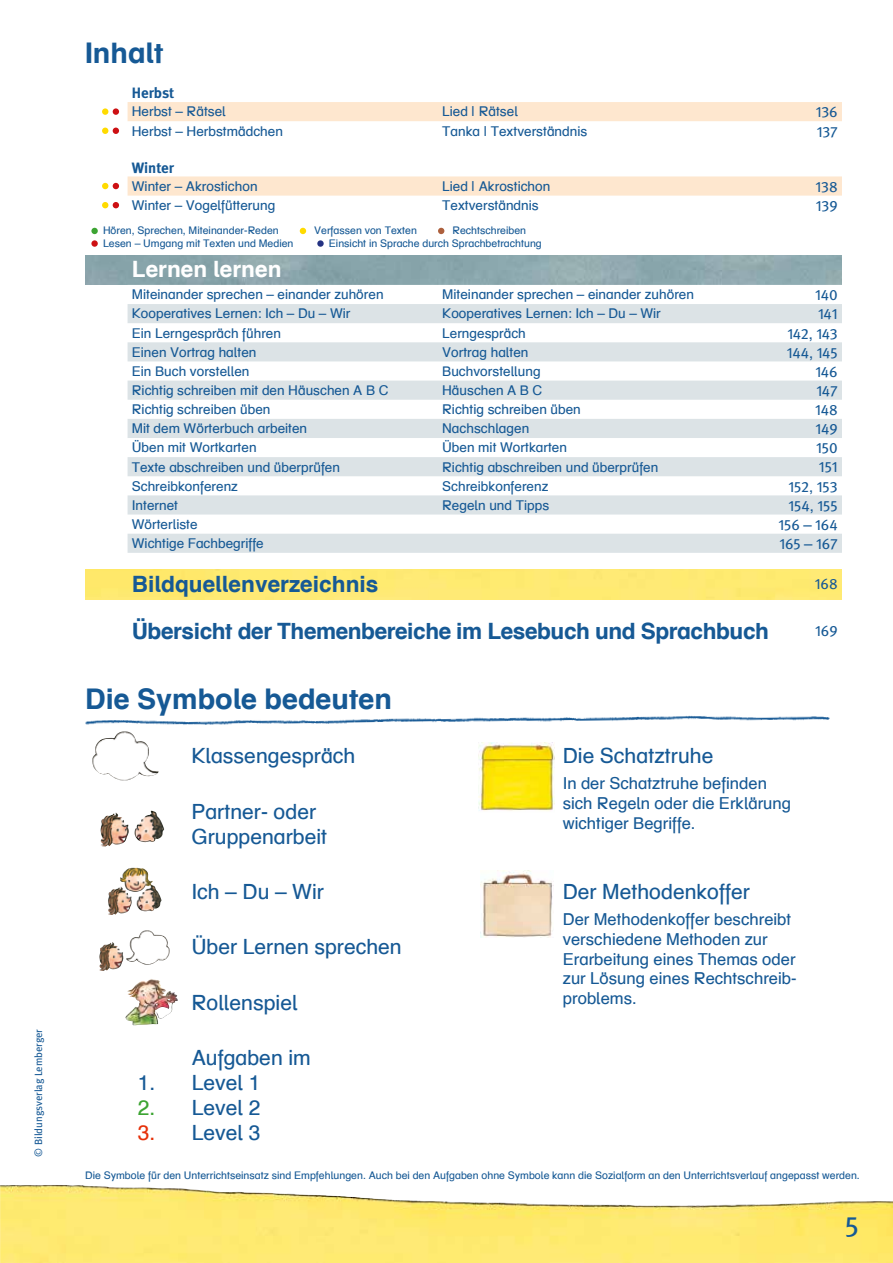
<style>
.page{position:relative;width:893px;height:1263px;background:#fff}
.page>*{position:absolute;margin:0;border:0;box-sizing:border-box;transform-origin:0 0}
.t1{font:28.5px "Schulbuch Nord OE Bold";color:#165995}
.t2{font:28.5px "Meta Book Expert";color:#165995}
.t3{font:22.5px "Schulbuch Nord OE Bold";letter-spacing:-.02em;color:#165995}
.t4{font:22.5px "Schulbuch Nord OE Bold";color:#165995}
.t5{font:22.5px "Schulbuch Nord OE Bold";color:#fff}
.t6{font:21px/25.2px "Schulbuch Nord OE Roman";color:#165995}
.t7{font:16.5px/19.8px "Schulbuch Nord OE Roman";color:#165995}
.t8{font:15px "Meta Book Expert";color:#165995}
.t9{font:700 15px "Meta";color:#165995}
.t10{font:13.5px "Schulbuch Nord OE Roman";color:#165995}
.t11{font:10.5px "Schulbuch Nord OE Roman";color:#165995}
.t12{font:10.5px "Meta";letter-spacing:-.005em;color:#165995}
.s1{font-family:"Schulbuch Nord OE Roman"}
.s2{color:#3ca432}
.s3{color:#e63009}
</style>
<div class="page">
<div style="left:85px;top:570px;width:757px;height:30px;background:#ffea70"></div>
<img style="left:0;top:1185px;width:893px;height:78px">
<img style="left:478px;top:742px;width:76px;height:69px">
<img style="left:480px;top:870px;width:74px;height:68px">
<svg style="left:128px;top:102px;width:714px;height:94px"></svg>
<div style="left:102px;top:108px;width:6px;height:7px;background:#ffdb00;border-radius:50%"></div>
<div style="left:113px;top:108px;width:6px;height:7px;background:#cd1013;border-radius:50%"></div>
<svg style="left:102px;top:128px;width:17px;height:6px"></svg>
<svg style="left:102px;top:183px;width:17px;height:6px"></svg>
<svg style="left:102px;top:202px;width:17px;height:6px"></svg>
<svg style="left:128px;top:304px;width:714px;height:249px;fill:#dce3e6"></svg>
<img style="left:85px;top:715px;width:745px;height:10px">
<img style="left:92px;top:731px;width:66px;height:49px">
<img style="left:100px;top:811px;width:64px;height:36px">
<img style="left:108px;top:868px;width:54px;height:47px">
<img style="left:99px;top:930px;width:71px;height:41px">
<img style="left:125px;top:979px;width:53px;height:46px">
<div style="left:91px;top:228px;width:7px;height:6px;background:#3ca432;border-radius:50%"></div>
<svg style="left:300px;top:228px;width:6px;height:6px"></svg>
<svg style="left:438px;top:228px;width:6px;height:6px"></svg>
<svg style="left:91px;top:240px;width:7px;height:7px"></svg>
<svg style="left:317px;top:240px;width:7px;height:7px"></svg>
<p class="t12" style="left:32px;top:1156px;width:129px;rotate:-90deg">© Bildungsverlag Lemberger</p>
<h1 class="t1" style="left:85px;top:35px;width:80px">Inhalt</h1>
<p class="t9" style="left:132px;top:84px;width:44px">Herbst</p>
<p class="t10" style="left:132px;top:103px;width:95px">Herbst – Rätsel</p>
<p class="t10" style="left:442px;top:103px;width:77px">Lied | Rätsel</p>
<p class="t8" style="left:816px;top:103px;width:23px">136</p>
<p class="t10" style="left:132px;top:122px;width:153px">Herbst – Herbstmädchen</p>
<p class="t10" style="left:442px;top:122px;width:147px">Tanka | Textverständnis</p>
<p class="t8" style="left:817px;top:122px;width:22px">137</p>
<p class="t9" style="left:132px;top:159px;width:44px">Winter</p>
<p class="t10" style="left:132px;top:178px;width:127px">Winter – Akrostichon</p>
<p class="t10" style="left:442px;top:178px;width:110px">Lied | Akrostichon</p>
<p class="t8" style="left:816px;top:178px;width:24px">138</p>
<p class="t10" style="left:132px;top:197px;width:145px">Winter – Vogelfütterung</p>
<p class="t10" style="left:442px;top:197px;width:98px">Textverständnis</p>
<p class="t8" style="left:816px;top:197px;width:23px">139</p>
<p class="t11" style="left:103px;top:224px;width:177px">Hören, Sprechen, Miteinander-Reden</p>
<p class="t11" style="left:314px;top:224px;width:104px">Verfassen von Texten</p>
<p class="t11" style="left:452px;top:224px;width:75px">Rechtschreiben</p>
<p class="t11" style="left:103px;top:236px;width:192px">Lesen – Umgang mit Texten und Medien</p>
<p class="t11" style="left:329px;top:236px;width:214px">Einsicht in Sprache durch Sprachbetrachtung</p>
<h2 class="t5" style="left:132px;top:255px;width:151px">Lernen lernen</h2>
<p class="t10" style="left:132px;top:286px;width:253px">Miteinander sprechen – einander zuhören</p>
<p class="t10" style="left:442px;top:286px;width:253px">Miteinander sprechen – einander zuhören</p>
<p class="t8" style="left:815px;top:286px;width:24px">140</p>
<p class="t10" style="left:132px;top:305px;width:220px">Kooperatives Lernen: Ich – Du – Wir</p>
<p class="t10" style="left:442px;top:305px;width:220px">Kooperatives Lernen: Ich – Du – Wir</p>
<p class="t8" style="left:818px;top:305px;width:21px">141</p>
<p class="t10" style="left:132px;top:324px;width:151px">Ein Lerngespräch führen</p>
<p class="t10" style="left:442px;top:324px;width:85px">Lerngespräch</p>
<p class="t8" style="left:787px;top:324px;width:52px">142<span class="s1">,</span> 143</p>
<p class="t10" style="left:132px;top:343px;width:126px">Einen Vortrag halten</p>
<p class="t10" style="left:442px;top:343px;width:88px">Vortrag halten</p>
<p class="t8" style="left:787px;top:344px;width:52px">144<span class="s1">,</span> 145</p>
<p class="t10" style="left:132px;top:363px;width:119px">Ein Buch vorstellen</p>
<p class="t10" style="left:442px;top:363px;width:100px">Buchvorstellung</p>
<p class="t8" style="left:815px;top:363px;width:24px">146</p>
<p class="t10" style="left:132px;top:382px;width:258px">Richtig schreiben mit den Häuschen A B C</p>
<p class="t10" style="left:442px;top:382px;width:102px">Häuschen A B C</p>
<p class="t8" style="left:816px;top:382px;width:23px">147</p>
<p class="t10" style="left:132px;top:401px;width:140px">Richtig schreiben üben</p>
<p class="t10" style="left:442px;top:401px;width:140px">Richtig schreiben üben</p>
<p class="t8" style="left:815px;top:401px;width:24px">148</p>
<p class="t10" style="left:132px;top:420px;width:177px">Mit dem Wörterbuch arbeiten</p>
<p class="t10" style="left:442px;top:420px;width:89px">Nachschlagen</p>
<p class="t8" style="left:816px;top:420px;width:24px">149</p>
<p class="t10" style="left:132px;top:439px;width:126px">Üben mit Wortkarten</p>
<p class="t10" style="left:442px;top:439px;width:126px">Üben mit Wortkarten</p>
<p class="t8" style="left:816px;top:439px;width:23px">150</p>
<p class="t10" style="left:132px;top:458px;width:210px">Texte abschreiben und überprüfen</p>
<p class="t10" style="left:442px;top:458px;width:218px">Richtig abschreiben und überprüfen</p>
<p class="t8" style="left:819px;top:458px;width:20px">151</p>
<p class="t10" style="left:132px;top:477px;width:108px">Schreibkonferenz</p>
<p class="t10" style="left:442px;top:477px;width:108px">Schreibkonferenz</p>
<p class="t8" style="left:788px;top:478px;width:51px">152<span class="s1">,</span> 153</p>
<p class="t10" style="left:132px;top:497px;width:48px">Internet</p>
<p class="t10" style="left:442px;top:497px;width:108px">Regeln und Tipps</p>
<p class="t8" style="left:788px;top:497px;width:51px">154<span class="s1">,</span> 155</p>
<p class="t10" style="left:132px;top:516px;width:67px">Wörterliste</p>
<p class="t8" style="left:778px;top:516px;width:61px">156 <span class="s1">–</span> 164</p>
<p class="t10" style="left:132px;top:535px;width:133px">Wichtige Fachbegriffe</p>
<p class="t8" style="left:779px;top:535px;width:60px">165 <span class="s1">–</span> 167</p>
<h2 class="t4" style="left:132px;top:569px;width:248px">Bildquellenverzeichnis</h2>
<p class="t8" style="left:815px;top:575px;width:24px">168</p>
<h2 class="t3" style="left:132px;top:616px;width:639px">Übersicht der Themenbereiche im Lesebuch und Sprachbuch</h2>
<p class="t8" style="left:815px;top:622px;width:24px">169</p>
<h1 class="t1" style="left:85px;top:681px;width:308px">Die Symbole bedeuten</h1>
<h3 class="t6" style="left:191px;top:743px;width:165px">Klassengespräch</h3>
<h3 class="t6" style="left:191px;top:798px;width:137px">Partner- oder<br>Gruppenarbeit</h3>
<h3 class="t6" style="left:563px;top:743px;width:152px">Die Schatztruhe</h3>
<p class="t7" style="left:563px;top:773px;width:230px">In der Schatztruhe befinden sich Regeln oder die Erklärung wichtiger Begriffe.</p>
<h3 class="t6" style="left:563px;top:878px;width:189px">Der Methodenkoffer</h3>
<p class="t7" style="left:563px;top:909px;width:235px">Der Methodenkoffer beschreibt verschiedene Methoden zur<br>Erarbeitung eines Themas oder zur Lösung eines Rechtschreib&shy;problems.</p>
<h3 class="t6" style="left:191px;top:878px;width:134px">Ich – Du – Wir</h3>
<h3 class="t6" style="left:191px;top:934px;width:212px">Über Lernen sprechen</h3>
<h3 class="t6" style="left:191px;top:989px;width:108px">Rollenspiel</h3>
<h3 class="t6" style="left:192px;top:1044px;width:121px">Aufgaben im</h3>
<h3 class="t6" style="left:138px;top:1069px;width:124px">1. Level 1</h3>
<h3 class="t6" style="left:138px;top:1095px;width:124px"><span class="s2">2.</span> Level 2</h3>
<h3 class="t6" style="left:138px;top:1120px;width:124px"><span class="s3">3.</span> Level 3</h3>
<p class="t11" style="left:85px;top:1169px;width:776px">Die Symbole für den Unterrichtseinsatz sind Empfehlungen. Auch bei den Aufgaben ohne Symbole kann die Sozialform an den Unterrichtsverlauf angepasst werden.</p>
<h1 class="t2" style="left:845px;top:1209px;width:15px">5</h1>
</div>
